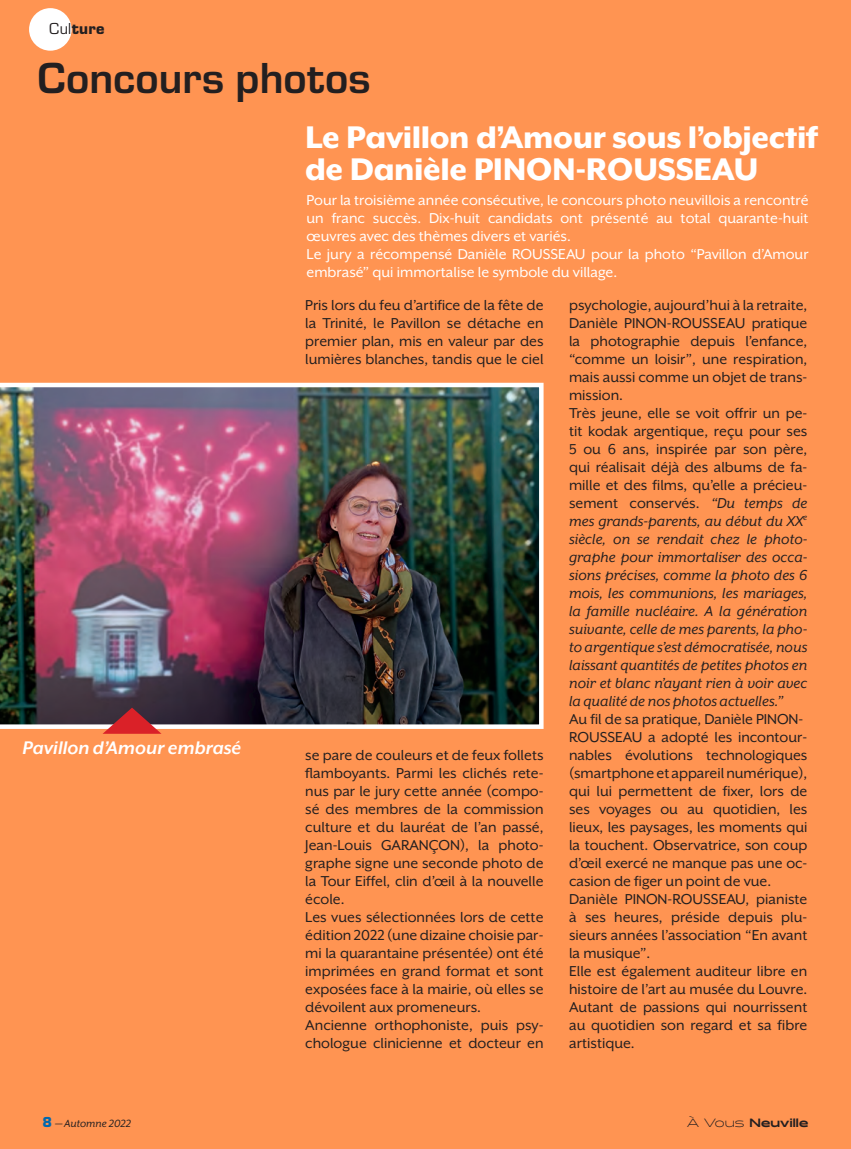
<style>
.page{position:relative;width:851px;height:1149px;background:#fff}
.page>*{position:absolute;margin:0;border:0;box-sizing:border-box;transform-origin:0 0}
.t1{font:700 45px "Eurostile";color:#231f20}
.t2{font:800 36px/31.5px "Mr Eaves XL Mod OT";letter-spacing:-.01em;color:#fff}
.t3{font:italic 700 21px "Mr Eaves XL Mod OT";color:#fff}
.t4{font:16.5px/18px "Mr Eaves XL San OT";color:#231f20;text-align:justify}
.t5{font:italic 16.5px/18px "Mr Eaves XL San OT";color:#231f20;text-align:justify}
.t6{font:16.5px/18px "Mr Eaves XL San OT";color:#fff;text-align:justify}
.t7{font:900 16.5px "Eurostile";color:#231f20}
.t8{font:italic 12px "Mr Eaves XL San OT";color:#231f20}
.t9{font:900 12px "Halogen";color:#231f20}
.s1{font-weight:400}
.s2{font-style:normal}
.s3{font-family:"Eurostile";font-weight:900;font-style:normal;font-size:15px;color:#0169af}
.s4{font-weight:300}
</style>
<div class="page">
<div style="left:0;top:0;width:850px;height:1148px;background:#ff9452"></div>
<div style="left:29px;top:8px;width:43px;height:43px;background:#fff;border-radius:50%"></div>
<img style="left:0;top:382px;width:543px;height:346px">
<svg style="left:103px;top:707px;width:58px;height:26px"></svg>
<p class="t7" style="left:49px;top:17px;width:57px"><span class="s1">Cul</span>ture</p>
<p class="t1" style="left:38px;top:46px;width:334px">Concours photos</p>
<p class="t2" style="left:305px;top:121px;width:514px">Le Pavillon d’Amour sous l’objectif de Danièle PINON-ROUSSEAU</p>
<p class="t3" style="left:23px;top:736px;width:220px">Pavillon d’Amour embrasé</p>
<p class="t6" style="left:306px;top:191px;width:503px">Pour la troisième année consécutive, le concours photo neuvillois a rencontré un franc succès. Dix-huit candidats ont présenté au total quarante-huit œuvres avec des thèmes divers et variés.</p>
<p class="t6" style="left:306px;top:245px;width:503px">Le jury a récompensé Danièle ROUSSEAU pour la photo “Pavillon d’Amour embrasé” qui immortalise le symbole du village.</p>
<p class="t4" style="left:305px;top:296px;width:240px">Pris lors du feu d’artifice de la fête de la Trinité, le Pavillon se détache en premier plan, mis en valeur par des lumières blanches, tandis que le ciel</p>
<p class="t4" style="left:305px;top:746px;width:240px">se pare de couleurs et de feux follets flamboyants. Parmi les clichés rete&shy;nus par le jury cette année (compo&shy;sé des membres de la commission culture et du lauréat de l’an passé, Jean-Louis GARANÇON), la photo&shy;graphe signe une seconde photo de la Tour Eiffel, clin d’œil à la nouvelle école.</p>
<p class="t4" style="left:305px;top:908px;width:240px">Les vues sélectionnées lors de cette édition 2022 (une dizaine choisie par&shy;mi la quarantaine présentée) ont été imprimées en grand format et sont exposées face à la mairie, où elles se dévoilent aux promeneurs.</p>
<p class="t4" style="left:305px;top:1016px;width:240px">Ancienne orthophoniste, puis psy&shy;chologue clinicienne et docteur en</p>
<p class="t4" style="left:569px;top:296px;width:240px">psychologie, aujourd’hui à la retraite, Danièle PINON-ROUSSEAU pratique la photographie depuis l’enfance, “comme un loisir”, une respiration, mais aussi comme un objet de trans&shy;mission.</p>
<p class="t5" style="left:569px;top:404px;width:240px"><span class="s2">Très jeune, elle se voit offrir un pe&shy;tit kodak argentique, reçu pour ses 5 ou 6 ans, inspirée par son père, qui réalisait déjà des albums de fa&shy;mille et des films, qu’elle a précieu&shy;sement conservés.</span> “Du temps de mes grands-parents, au début du XX<sup>e </sup>siècle, on se rendait chez le photo&shy;graphe pour immortaliser des occa&shy;sions précises, comme la photo des 6 mois, les communions, les mariages, la famille nucléaire. A la génération suivante, celle de mes parents, la pho&shy;to argentique s’est démocratisée, nous laissant quantités de petites photos en noir et blanc n’ayant rien à voir avec la qualité de nos photos actuelles.”</p>
<p class="t4" style="left:569px;top:710px;width:236px">Au fil de sa pratique, Danièle PINON-</p>
<p class="t4" style="left:569px;top:728px;width:240px">ROUSSEAU a adopté les incontour&shy;nables évolutions technologiques (smartphone et appareil numérique), qui lui permettent de fixer, lors de ses voyages ou au quotidien, les lieux, les paysages, les moments qui la touchent. Observatrice, son coup d’œil exercé ne manque pas une oc&shy;casion de figer un point de vue.</p>
<p class="t4" style="left:569px;top:890px;width:240px">Danièle PINON-ROUSSEAU, pianiste à ses heures, préside depuis plu&shy;sieurs années l’association “En avant la musique”.</p>
<p class="t4" style="left:569px;top:962px;width:240px">Elle est également auditeur libre en histoire de l’art au musée du Louvre.<br>Autant de passions qui nourrissent au quotidien son regard et sa fibre artistique.</p>
<p class="t8" style="left:43px;top:1116px;width:90px"><span class="s3">8</span> — Automne 2022</p>
<p class="t9" style="left:687px;top:1114px;width:123px"><span class="s4">À Vous</span> Neuville</p>
</div>
